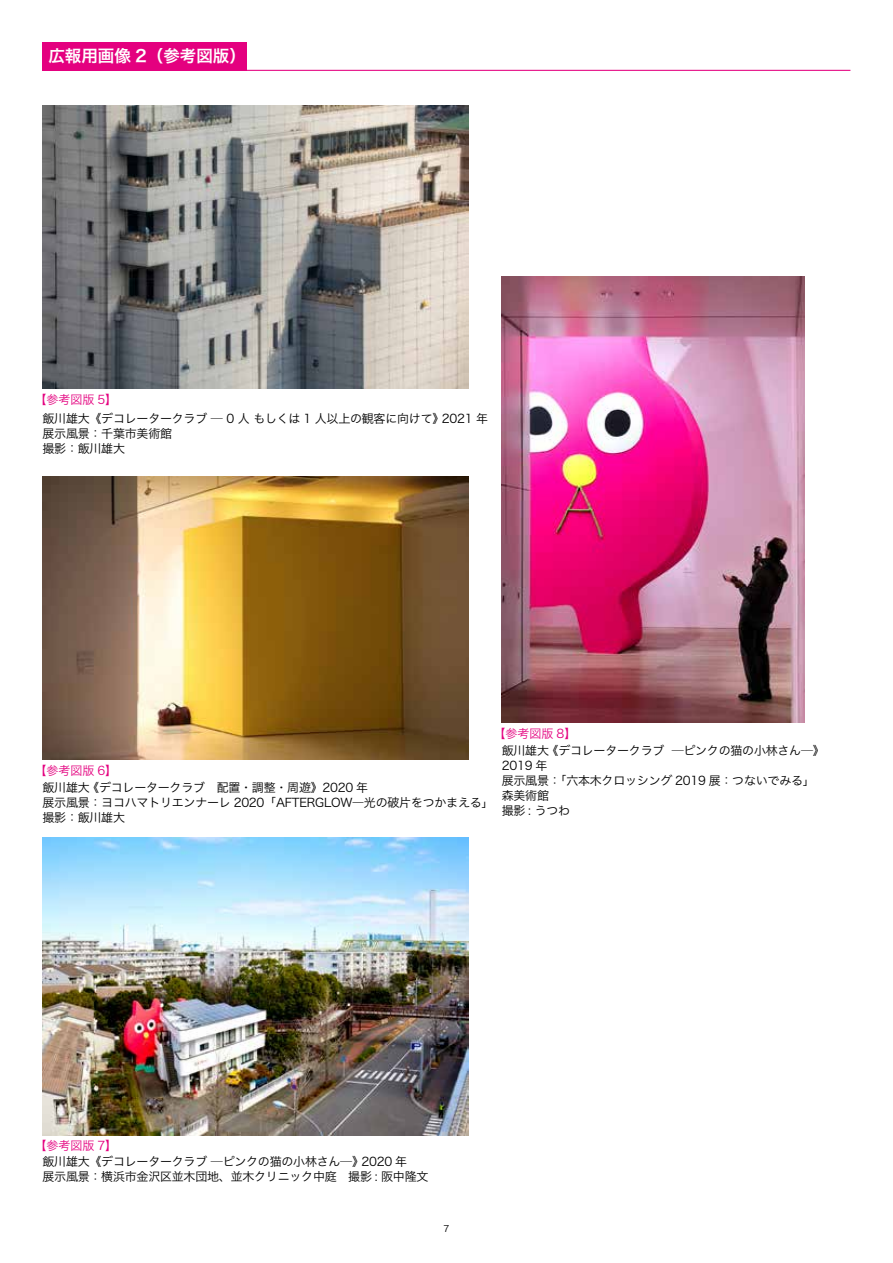
<style>
.page{position:relative;width:893px;height:1263px;background:#fff}
.page>*{position:absolute;margin:0;border:0;box-sizing:border-box;transform-origin:0 0}
.t1{font:16.5px "Hira Kaku Pro N W6";color:#fff}
.t2{font:12px/15px "Hira Kaku Pro W3";letter-spacing:-.02em;color:#000}
.t3{font:12px "Hira Kaku Pro W3";color:#e4007f}
.t4{font:9px "Hira Kaku Pro W3";color:#000}
</style>
<div class="page">
<div style="left:42px;top:42px;width:205px;height:29px;background:#e4007f"></div>
<hr style="left:43px;top:70px;width:807px;height:1px;background:#e4007f">
<img style="left:43px;top:105px;width:425px;height:284px">
<img style="left:43px;top:476px;width:425px;height:284px">
<img style="left:43px;top:837px;width:425px;height:298px">
<img style="left:502px;top:276px;width:302px;height:447px">
<h1 class="t1" style="left:48px;top:41px;width:199px">広報用画像 2（参考図版）</h1>
<p class="t3" style="left:34px;top:389px;width:84px">【参考図版 5】</p>
<p class="t2" style="left:43px;top:410px;width:447px">飯川雄大《デコレータークラブ ─ 0 人 もしくは 1 人以上の観客に向けて》2021 年展示風景：千葉市美術館<br>撮影：飯川雄大</p>
<p class="t3" style="left:34px;top:759px;width:84px">【参考図版 6】</p>
<p class="t2" style="left:43px;top:779px;width:453px">飯川雄大 《デコレータークラブ　配置・調整・周遊》2020 年<br>展示風景：ヨコハマトリエンナーレ 2020「AFTERGLOW―光の破片をつかまえる」撮影：飯川雄大</p>
<p class="t3" style="left:494px;top:722px;width:84px">【参考図版 8】</p>
<p class="t2" style="left:502px;top:742px;width:325px">飯川雄大 《デコレータークラブ ─ピンクの猫の小林さん─》<br>2019 年<br>展示風景：「六本木クロッシング 2019 展：つないでみる」森美術館<br>撮影 : うつわ</p>
<p class="t3" style="left:34px;top:1134px;width:84px">【参考図版 7】</p>
<p class="t2" style="left:43px;top:1153px;width:386px">飯川雄大《デコレータークラブ ─ピンクの猫の小林さん─》2020 年<br>展示風景：横浜市金沢区並木団地、並木クリニック中庭　撮影 : 阪中隆文</p>
<p class="t4" style="left:444px;top:1220px;width:7px">7</p>
</div>
